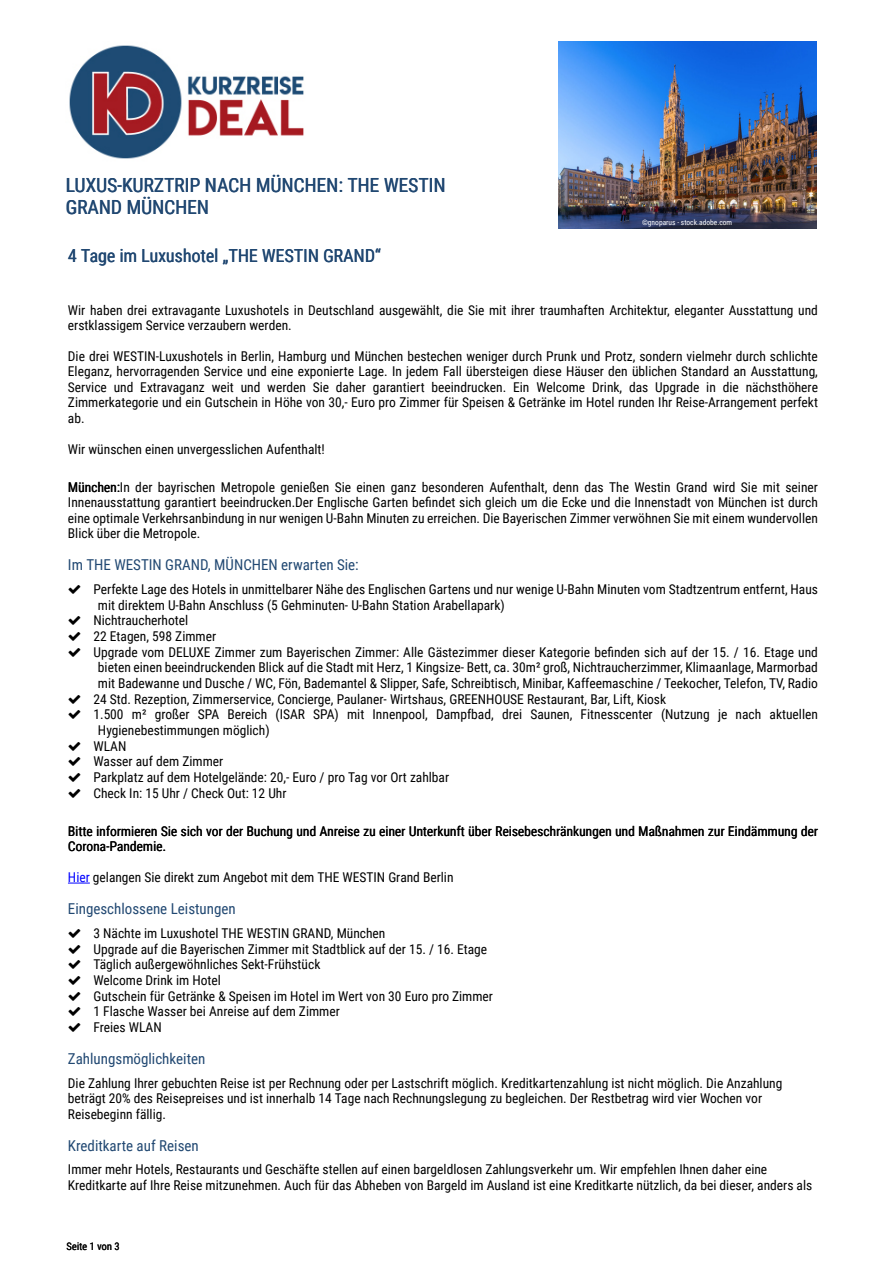
<style>
.page{position:relative;width:893px;height:1263px;background:#fff}
.page>*{position:absolute;margin:0;border:0;box-sizing:border-box;transform-origin:0 0}
.t1{font:19.5px/22.5px "Roboto Condensed";color:#214872}
.t2{font:18px "Roboto Condensed";color:#214872}
.t3{font:15px "Roboto Condensed";color:#214872}
.t4{font:13.5px/15.6px "Roboto Condensed";color:#000}
.t5{font:10.5px "Roboto Condensed";color:#000}
.t6{font:7.5px "Roboto Condensed";color:#fff}
.s1{color:#00f}
</style>
<div class="page">
<svg style="left:68px;top:883px;width:22px;height:1px"></svg>
<img style="left:69px;top:45px;width:235px;height:114px">
<img style="left:558px;top:41px;width:258px;height:188px">
<h1 class="t1" style="left:66px;top:175px;width:382px">LUXUS-KURZTRIP NACH MÜNCHEN: THE WESTIN<br>GRAND MÜNCHEN</h1>
<p class="t6" style="left:642px;top:219px;width:92px">©gnoparus - stock.adobe.com</p>
<h2 class="t2" style="left:68px;top:247px;width:315px">4 Tage im Luxushotel „THE WESTIN GRAND“</h2>
<p class="t4" style="left:68px;top:303px;width:751px">Wir haben drei extravagante Luxushotels in Deutschland ausgewählt, die Sie mit ihrer traumhaften Architektur, eleganter Ausstattung und erstklassigem Service verzaubern werden.</p>
<p class="t4" style="left:68px;top:349px;width:751px;text-align:justify">Die drei WESTIN-Luxushotels in Berlin, Hamburg und München bestechen weniger durch Prunk und Protz, sondern vielmehr durch schlichte Eleganz, hervorragenden Service und eine exponierte Lage. In jedem Fall übersteigen diese Häuser den üblichen Standard an Ausstattung, Service und Extravaganz weit und werden Sie daher garantiert beeindrucken. Ein Welcome Drink, das Upgrade in die nächsthöhere Zimmerkategorie und ein Gutschein in Höhe von 30,- Euro pro Zimmer für Speisen &amp; Getränke im Hotel runden Ihr Reise-Arrangement perfekt ab.</p>
<p class="t4" style="left:68px;top:442px;width:258px">Wir wünschen einen unvergesslichen Aufenthalt!</p>
<p class="t4" style="left:68px;top:480px;width:751px;text-align:justify">München:In der bayrischen Metropole genießen Sie einen ganz besonderen Aufenthalt, denn das The Westin Grand wird Sie mit seiner Innenausstattung garantiert beeindrucken.Der Englische Garten befindet sich gleich um die Ecke und die Innenstadt von München ist durch eine optimale Verkehrsanbindung in nur wenigen U-Bahn Minuten zu erreichen. Die Bayerischen Zimmer verwöhnen Sie mit einem wundervollen Blick über die Metropole.</p>
<p class="t3" style="left:68px;top:558px;width:292px">Im THE WESTIN GRAND, MÜNCHEN erwarten Sie:</p>
<p class="t4" style="left:93px;top:582px;width:726px">Perfekte Lage des Hotels in unmittelbarer Nähe des Englischen Gartens und nur wenige U-Bahn Minuten vom Stadtzentrum entfernt, Haus</p>
<p class="t4" style="left:98px;top:598px;width:408px">mit direktem U-Bahn Anschluss (5 Gehminuten- U-Bahn Station Arabellapark)</p>
<p class="t4" style="left:93px;top:614px;width:96px">Nichtraucherhotel</p>
<p class="t4" style="left:93px;top:629px;width:124px">22 Etagen, 598 Zimmer</p>
<p class="t4" style="left:93px;top:645px;width:726px">Upgrade vom DELUXE Zimmer zum Bayerischen Zimmer: Alle Gästezimmer dieser Kategorie befinden sich auf der 15. / 16. Etage und</p>
<p class="t4" style="left:98px;top:661px;width:721px">bieten einen beeindruckenden Blick auf die Stadt mit Herz, 1 Kingsize- Bett, ca. 30m² groß, Nichtraucherzimmer, Klimaanlage, Marmorbad</p>
<p class="t4" style="left:98px;top:676px;width:721px">mit Badewanne und Dusche / WC, Fön, Bademantel &amp; Slipper, Safe, Schreibtisch, Minibar, Kaffeemaschine / Teekocher, Telefon, TV, Radio</p>
<p class="t4" style="left:93px;top:692px;width:574px">24 Std. Rezeption, Zimmerservice, Concierge, Paulaner- Wirtshaus, GREENHOUSE Restaurant, Bar, Lift, Kiosk</p>
<p class="t4" style="left:93px;top:708px;width:726px">1.500 m² großer SPA Bereich (ISAR SPA) mit Innenpool, Dampfbad, drei Saunen, Fitnesscenter (Nutzung je nach aktuellen</p>
<p class="t4" style="left:98px;top:723px;width:173px">Hygienebestimmungen möglich)</p>
<p class="t4" style="left:93px;top:739px;width:34px">WLAN</p>
<p class="t4" style="left:93px;top:755px;width:131px">Wasser auf dem Zimmer</p>
<p class="t4" style="left:93px;top:770px;width:357px">Parkplatz auf dem Hotelgelände: 20,- Euro / pro Tag vor Ort zahlbar</p>
<p class="t4" style="left:93px;top:786px;width:195px">Check In: 15 Uhr / Check Out: 12 Uhr</p>
<p class="t4" style="left:68px;top:824px;width:751px">Bitte informieren Sie sich vor der Buchung und Anreise zu einer Unterkunft über Reisebeschränkungen und Maßnahmen zur Eindämmung der<br>Corona-Pandemie.</p>
<p class="t4" style="left:68px;top:870px;width:387px"><span class="s1">Hier</span> gelangen Sie direkt zum Angebot mit dem THE WESTIN Grand Berlin</p>
<p class="t3" style="left:68px;top:902px;width:169px">Eingeschlossene Leistungen</p>
<p class="t4" style="left:93px;top:926px;width:401px">3 Nächte im Luxushotel THE WESTIN GRAND, München<br>Upgrade auf die Bayerischen Zimmer mit Stadtblick auf der 15. / 16. Etage Täglich außergewöhnliches Sekt-Frühstück<br>Welcome Drink im Hotel<br>Gutschein für Getränke &amp; Speisen im Hotel im Wert von 30 Euro pro Zimmer 1 Flasche Wasser bei Anreise auf dem Zimmer<br>Freies WLAN</p>
<p class="t3" style="left:68px;top:1052px;width:139px">Zahlungsmöglichkeiten</p>
<p class="t4" style="left:68px;top:1076px;width:716px">Die Zahlung Ihrer gebuchten Reise ist per Rechnung oder per Lastschrift möglich. Kreditkartenzahlung ist nicht möglich. Die Anzahlung beträgt 20% des Reisepreises und ist innerhalb 14 Tage nach Rechnungslegung zu begleichen. Der Restbetrag wird vier Wochen vor<br>Reisebeginn fällig.</p>
<p class="t3" style="left:68px;top:1139px;width:132px">Kreditkarte auf Reisen</p>
<p class="t4" style="left:68px;top:1162px;width:746px">Immer mehr Hotels, Restaurants und Geschäfte stellen auf einen bargeldlosen Zahlungsverkehr um. Wir empfehlen Ihnen daher eine<br>Kreditkarte auf Ihre Reise mitzunehmen. Auch für das Abheben von Bargeld im Ausland ist eine Kreditkarte nützlich, da bei dieser, anders als</p>
<p class="t5" style="left:66px;top:1242px;width:55px">Seite 1 von 3</p>
</div>
